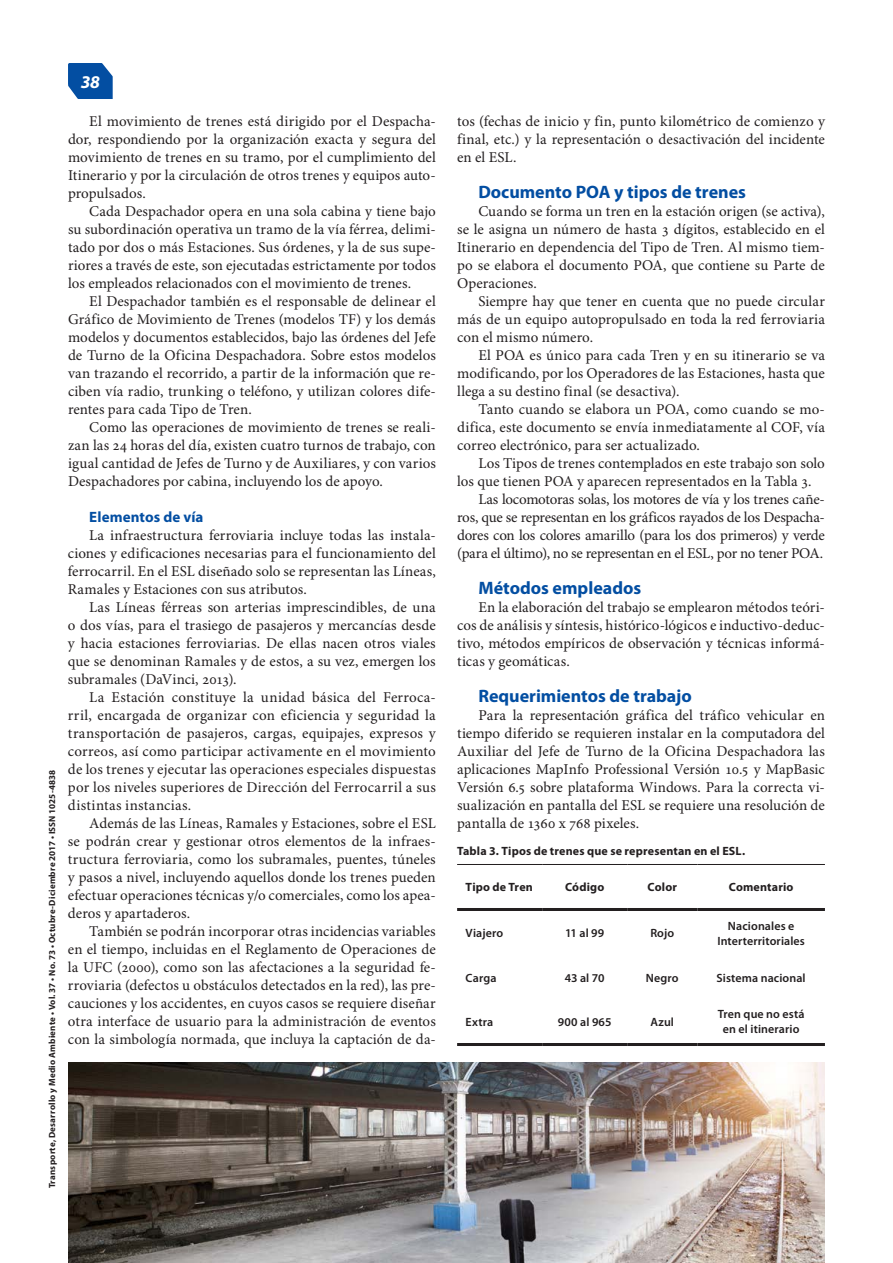
<style>
.page{position:relative;width:893px;height:1263px;background:#fff}
.page>*{position:absolute;margin:0;border:0;box-sizing:border-box;transform-origin:0 0}
.t1{font:700 18px "Myriad Pro";color:#034ea2}
.t2{font:italic 700 18px "Myriad Pro";color:#fff}
.t3{font:15px/18px "Minion Pro";letter-spacing:.01em;color:#231f20;text-align:justify}
.t4{font:15px "Minion Pro";letter-spacing:-.015em;color:#231f20}
.t5{font:15px "Minion Pro";letter-spacing:-.02em;color:#231f20}
.t6{font:700 15px "Myriad Pro";letter-spacing:.005em;color:#034ea2}
.t7{font:600 12px/15px "Myriad Pro";letter-spacing:.01em;color:#231f20;text-align:center}
.t8{font:700 12px "Myriad Pro";letter-spacing:.015em;color:#231f20}
.t9{font:700 9px "Myriad Pro";letter-spacing:.02em;color:#231f20}
</style>
<div class="page">
<img style="left:68px;top:1062px;width:757px;height:201px">
<hr style="left:457px;top:864px;width:85px;height:1px;background:#231f20">
<hr style="left:542px;top:864px;width:85px;height:1px;background:#231f20">
<hr style="left:627px;top:864px;width:70px;height:1px;background:#231f20">
<hr style="left:697px;top:864px;width:128px;height:1px;background:#231f20">
<hr style="left:457px;top:908px;width:85px;height:3px;background:#231f20">
<hr style="left:542px;top:908px;width:85px;height:3px;background:#231f20">
<hr style="left:627px;top:908px;width:70px;height:3px;background:#231f20">
<hr style="left:697px;top:908px;width:128px;height:3px;background:#231f20">
<hr style="left:457px;top:1043px;width:85px;height:3px;background:#231f20">
<hr style="left:542px;top:1043px;width:85px;height:3px;background:#231f20">
<hr style="left:627px;top:1043px;width:70px;height:3px;background:#231f20">
<hr style="left:697px;top:1043px;width:128px;height:3px;background:#231f20">
<svg style="left:68px;top:63px;width:45px;height:36px;background:#1a5eaa"></svg>
<p class="t2" style="left:81px;top:72px;width:21px">38</p>
<p class="t9" style="left:47px;top:1188px;width:420px;rotate:-90deg">Transporte, Desarrollo y Medio Ambiente • Vol. 37 • No. 73 • Octubre-Diciembre 2017 • ISSN 1025-4838</p>
<p class="t3" style="left:68px;top:113px;width:369px;text-indent:21px">El movimiento de trenes está dirigido por el Despacha&shy;dor, respondiendo por la organización exacta y segura del movimiento de trenes en su tramo, por el cumplimiento del Itinerario y por la circulación de otros trenes y equipos auto&shy;propulsados.</p>
<p class="t3" style="left:68px;top:203px;width:369px;text-indent:21px">Cada Despachador opera en una sola cabina y tiene bajo su subordinación operativa un tramo de la vía férrea, delimi&shy;tado por dos o más Estaciones. Sus órdenes, y la de sus supe&shy;riores a través de este, son ejecutadas estrictamente por todos los empleados relacionados con el movimiento de trenes.</p>
<p class="t3" style="left:68px;top:293px;width:369px;text-indent:21px">El Despachador también es el responsable de delinear el Gráfico de Movimiento de Trenes (modelos TF) y los demás modelos y documentos establecidos, bajo las órdenes del Jefe de Turno de la Oficina Despachadora. Sobre estos modelos van trazando el recorrido, a partir de la información que re&shy;ciben vía radio, trunking o teléfono, y utilizan colores dife&shy;rentes para cada Tipo de Tren.</p>
<p class="t3" style="left:68px;top:419px;width:369px;text-indent:21px">Como las operaciones de movimiento de trenes se reali&shy;zan las 24 horas del día, existen cuatro turnos de trabajo, con igual cantidad de Jefes de Turno y de Auxiliares, y con varios Despachadores por cabina, incluyendo los de apoyo.</p>
<p class="t6" style="left:89px;top:509px;width:116px">Elementos de vía</p>
<p class="t3" style="left:68px;top:527px;width:369px;text-indent:21px">La infraestructura ferroviaria incluye todas las instala&shy;ciones y edificaciones necesarias para el funcionamiento del ferrocarril. En el ESL diseñado solo se representan las Líneas, Ramales y Estaciones con sus atributos.</p>
<p class="t3" style="left:68px;top:599px;width:369px;text-indent:21px">Las Líneas férreas son arterias imprescindibles, de una o dos vías, para el trasiego de pasajeros y mercancías desde y hacia estaciones ferroviarias. De ellas nacen otros viales que se denominan Ramales y de estos, a su vez, emergen los subramales (DaVinci, 2013).</p>
<p class="t3" style="left:68px;top:689px;width:370px;text-indent:21px">La Estación constituye la unidad básica del Ferroca&shy;rril, encargada de organizar con eficiencia y seguridad la transportación de pasajeros, cargas, equipajes, expresos y correos, así como participar activamente en el movimiento de los trenes y ejecutar las operaciones especiales dispuestas por los niveles superiores de Dirección del Ferrocarril a sus distintas instancias.</p>
<p class="t3" style="left:68px;top:815px;width:369px;text-indent:21px">Además de las Líneas, Ramales y Estaciones, sobre el ESL se podrán crear y gestionar otros elementos de la infraes&shy;tructura ferroviaria, como los subramales, puentes, túneles y pasos a nivel, incluyendo aquellos donde los trenes pueden efectuar operaciones técnicas y/o comerciales, como los apea&shy;deros y apartaderos.</p>
<p class="t3" style="left:68px;top:923px;width:369px;text-indent:21px">También se podrán incorporar otras incidencias variables en el tiempo, incluidas en el Reglamento de Operaciones de la UFC (2000), como son las afectaciones a la seguridad fe&shy;rroviaria (defectos u obstáculos detectados en la red), las pre&shy;cauciones y los accidentes, en cuyos casos se requiere diseñar otra interface de usuario para la administración de eventos con la simbología normada, que incluya la captación de da-</p>
<p class="t3" style="left:457px;top:113px;width:370px">tos (fechas de inicio y fin, punto kilométrico de comienzo y final, etc.) y la representación o desactivación del incidente en el ESL.</p>
<p class="t1" style="left:478px;top:182px;width:269px">Documento POA y tipos de trenes</p>
<p class="t3" style="left:457px;top:203px;width:369px;text-indent:21px">Cuando se forma un tren en la estación origen (se activa), se le asigna un número de hasta 3 dígitos, establecido en el Itinerario en dependencia del Tipo de Tren. Al mismo tiem&shy;po se elabora el documento POA, que contiene su Parte de Operaciones.</p>
<p class="t3" style="left:457px;top:293px;width:369px;text-indent:21px">Siempre hay que tener en cuenta que no puede circular más de un equipo autopropulsado en toda la red ferroviaria con el mismo número.</p>
<p class="t3" style="left:457px;top:347px;width:369px;text-indent:21px">El POA es único para cada Tren y en su itinerario se va modificando, por los Operadores de las Estaciones, hasta que llega a su destino final (se desactiva).</p>
<p class="t3" style="left:457px;top:401px;width:369px;text-indent:21px">Tanto cuando se elabora un POA, como cuando se mo&shy;difica, este documento se envía inmediatamente al COF, vía correo electrónico, para ser actualizado.</p>
<p class="t3" style="left:478px;top:455px;width:348px">Los Tipos de trenes contemplados en este trabajo son solo</p>
<p class="t3" style="left:457px;top:473px;width:356px">los que tienen POA y aparecen representados en la Tabla 3.</p>
<p class="t5" style="left:478px;top:490px;width:348px">Las locomotoras solas, los motores de vía y los trenes cañe-</p>
<p class="t4" style="left:457px;top:508px;width:369px">ros, que se representan en los gráficos rayados de los Despacha-</p>
<p class="t3" style="left:457px;top:527px;width:369px">dores con los colores amarillo (para los dos primeros) y verde</p>
<p class="t4" style="left:457px;top:544px;width:368px">(para el último), no se representan en el ESL, por no tener POA.</p>
<p class="t1" style="left:478px;top:578px;width:164px">Métodos empleados</p>
<p class="t3" style="left:457px;top:599px;width:369px;text-indent:21px">En la elaboración del trabajo se emplearon métodos teóri&shy;cos de análisis y síntesis, histórico-lógicos e inductivo-deduc&shy;tivo, métodos empíricos de observación y técnicas informá&shy;ticas y geomáticas.</p>
<p class="t1" style="left:478px;top:686px;width:215px">Requerimientos de trabajo</p>
<p class="t3" style="left:457px;top:707px;width:369px;text-indent:21px">Para la representación gráfica del tráfico vehicular en tiempo diferido se requieren instalar en la computadora del Auxiliar del Jefe de Turno de la Oficina Despachadora las aplicaciones MapInfo Professional Versión 10.5 y MapBasic Versión 6.5 sobre plataforma Windows. Para la correcta vi&shy;sualización en pantalla del ESL se requiere una resolución de pantalla de 1360 x 768 pixeles.</p>
<p class="t8" style="left:457px;top:844px;width:290px">Tabla 3. Tipos de trenes que se representan en el ESL.</p>
<p class="t8" style="left:466px;top:880px;width:69px">Tipo de Tren</p>
<p class="t8" style="left:565px;top:880px;width:41px">Código</p>
<p class="t8" style="left:648px;top:880px;width:31px">Color</p>
<p class="t8" style="left:729px;top:880px;width:66px">Comentario</p>
<p class="t7" style="left:466px;top:926px;width:39px">Viajero</p>
<p class="t7" style="left:565px;top:926px;width:41px">11 al 99</p>
<p class="t7" style="left:650px;top:926px;width:25px">Rojo</p>
<p class="t7" style="left:717px;top:918px;width:89px">Nacionales e<br>Interterritoriales</p>
<p class="t7" style="left:466px;top:970px;width:32px">Carga</p>
<p class="t7" style="left:565px;top:970px;width:41px">43 al 70</p>
<p class="t7" style="left:646px;top:970px;width:34px">Negro</p>
<p class="t7" style="left:717px;top:970px;width:91px">Sistema nacional</p>
<p class="t7" style="left:466px;top:1014px;width:29px">Extra</p>
<p class="t7" style="left:558px;top:1014px;width:55px">900 al 965</p>
<p class="t7" style="left:650px;top:1014px;width:25px">Azul</p>
<p class="t7" style="left:718px;top:1007px;width:88px">Tren que no está en el itinerario</p>
</div>
